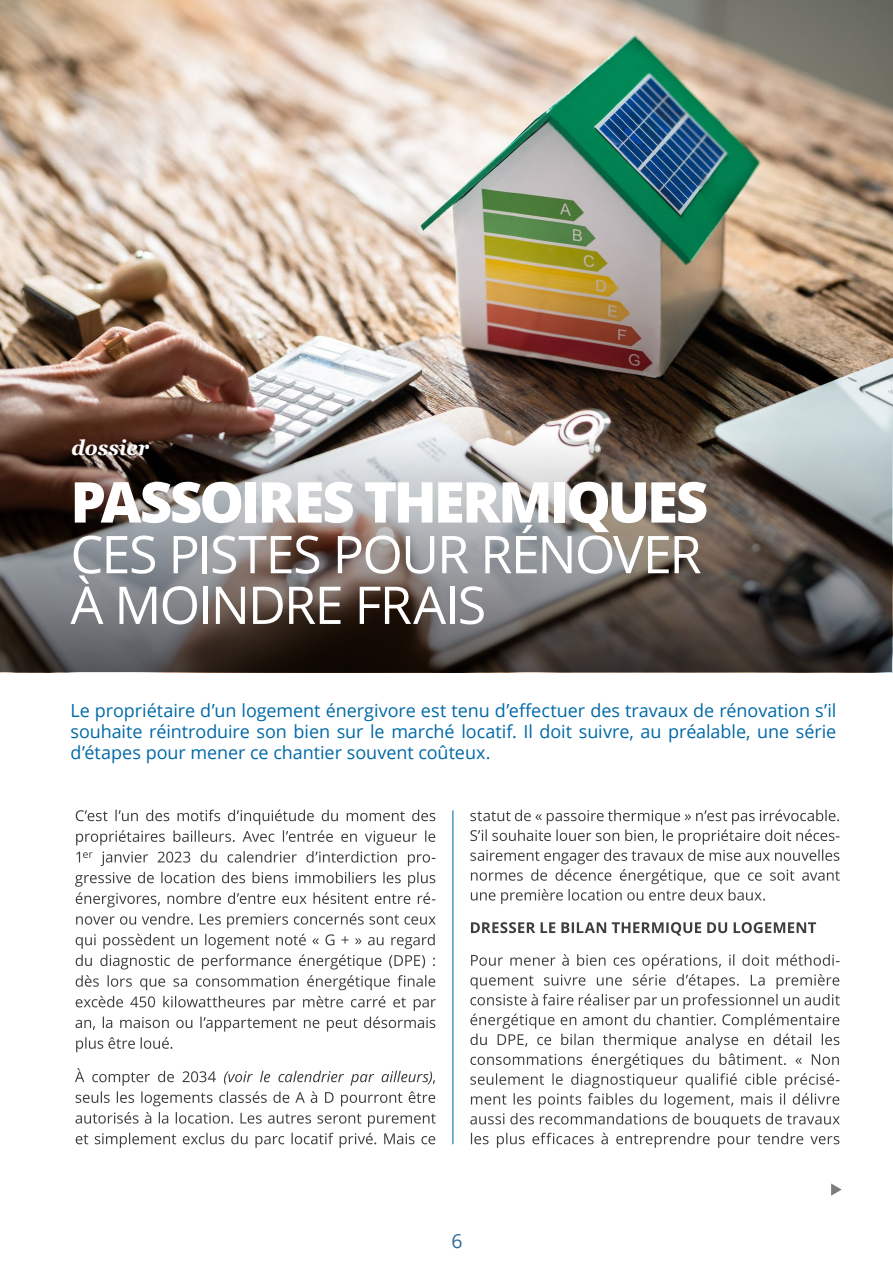
<style>
.page{position:relative;width:893px;height:1263px;background:#fff}
.page>*{position:absolute;margin:0;border:0;box-sizing:border-box;transform-origin:0 0}
.TEXTE_SOMMAIRE{font:800 56.25px "Open Sans";letter-spacing:-.055em;color:#fff}
.TEXTE_SOMMAIRE-2{font:52.05px/50.7px "Open Sans";letter-spacing:-.035em;color:#fff}
.TEXTE_SOMMAIRE-3{font:italic 700 21px "Georgia";color:#fff}
.t1{font:19.5px "Open Sans";color:#2d6d9c}
.TXT_COURANT{font:18px/21px "Open Sans";letter-spacing:-.005em;color:#0069a7;text-align:justify}
</style>
<div class="page">
<img style="left:0;top:0;width:893px;height:672px">
<svg style="left:1px;top:435px;width:891px;height:237px;background:#6d6765"></svg>
<svg style="left:76px;top:1133px;width:359px;height:15px"></svg>
<svg style="left:76px;top:1112px;width:360px;height:15px"></svg>
<svg style="left:75px;top:1068px;width:360px;height:38px"></svg>
<svg style="left:76px;top:1037px;width:96px;height:15px"></svg>
<svg style="left:76px;top:996px;width:360px;height:35px"></svg>
<svg style="left:76px;top:975px;width:359px;height:15px"></svg>
<svg style="left:76px;top:934px;width:359px;height:35px"></svg>
<svg style="left:76px;top:913px;width:360px;height:15px"></svg>
<svg style="left:75px;top:872px;width:360px;height:35px"></svg>
<svg style="left:76px;top:851px;width:359px;height:15px"></svg>
<svg style="left:76px;top:809px;width:359px;height:36px"></svg>
<svg style="left:470px;top:954px;width:370px;height:194px"></svg>
<svg style="left:471px;top:922px;width:345px;height:13px"></svg>
<svg style="left:470px;top:809px;width:370px;height:95px"></svg>
<hr style="left:452px;top:810px;width:1px;height:334px;background:#0069a7">
<svg style="left:831px;top:1183px;width:11px;height:13px"></svg>
<p class="TEXTE_SOMMAIRE-3" style="left:72px;top:432px;width:79px">dossier</p>
<p class="TEXTE_SOMMAIRE" style="left:70px;top:459px;width:639px">PASSOIRES THERMIQUES</p>
<p class="TEXTE_SOMMAIRE-2" style="left:70px;top:528px;width:633px">CES PISTES POUR RÉNOVER<br>À MOINDRE FRAIS</p>
<p class="TXT_COURANT" style="left:70px;top:699px;width:767px">Le propriétaire d’un logement énergivore est tenu d’effectuer des travaux de rénovation s’il souhaite réintroduire son bien sur le marché locatif. Il doit suivre, au préalable, une série d’étapes pour mener ce chantier souvent coûteux.</p>
<p class="t1" style="left:452px;top:1228px;width:13px">6</p>
</div>
